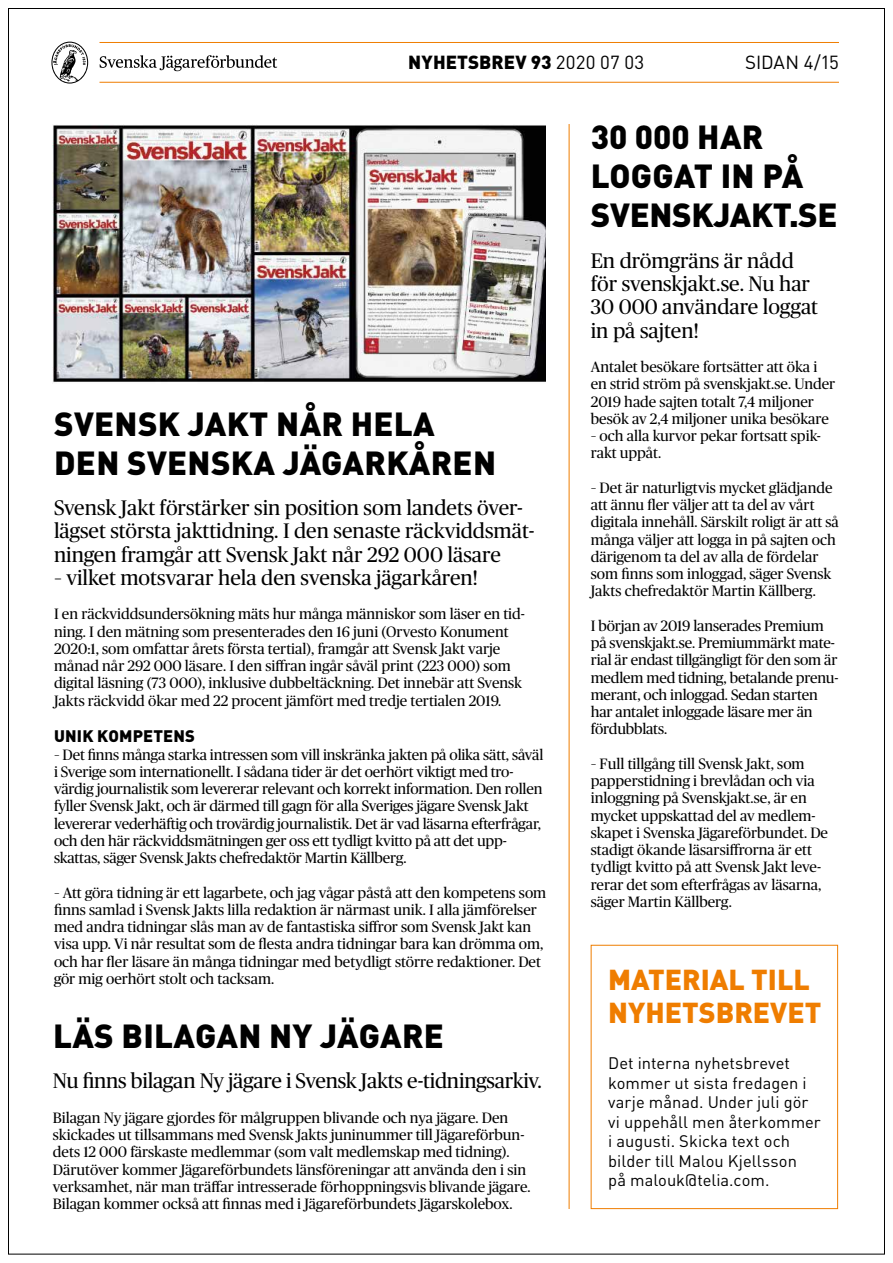
<style>
.page{position:relative;width:893px;height:1263px;background:#fff}
.page>*{position:absolute;margin:0;border:0;box-sizing:border-box;transform-origin:0 0}
.t1{font:900 33px/39px "DINOT";letter-spacing:.01em;color:#000}
.t2{font:900 33px/39px "DINOT";letter-spacing:-.01em;color:#000}
.t3{font:900 28.5px/33px "DINOT";color:#ef7d00}
.t4{font:21px/23.2px "Publico Headline";color:#000}
.t5{font:900 18.75px "DINOT";letter-spacing:.005em;color:#000}
.t6{font:18.75px "DINOT";letter-spacing:-.005em;color:#000}
.t7{font:16.5px/19.5px "DINOT";color:#000}
.t8{font:900 16.5px "DINOT";letter-spacing:.01em;color:#000}
.t9{font:15px/17.2px "Publico Headline";color:#000}
.s1{font-weight:400}
</style>
<div class="page">
<svg style="left:51px;top:42px;width:37px;height:42px"></svg>
<svg style="left:100px;top:55px;width:177px;height:16px"></svg>
<hr style="left:99px;top:42px;width:740px;height:1px;background:#ef7d00">
<hr style="left:99px;top:82px;width:740px;height:1px;background:#ef7d00">
<hr style="left:569px;top:124px;width:1px;height:1085px;background:#ef7d00">
<img style="left:53px;top:124px;width:492px;height:259px">
<div style="left:591px;top:945px;width:247px;height:264px;border:1px solid #ef7d00"></div>
<p class="t5" style="left:408px;top:50px;width:238px">NYHETSBREV 93 <span class="s1">2020 07 03</span></p>
<p class="t6" style="left:745px;top:50px;width:95px">SIDAN 4/15</p>
<h1 class="t1" style="left:54px;top:403px;width:443px">SVENSK JAKT NÅR HELA<br>DEN SVENSKA JÄGARKÅREN</h1>
<h3 class="t4" style="left:54px;top:495px;width:482px">Svensk Jakt förstärker sin position som landets över&shy;lägset största jakttidning. I den senaste räckviddsmät&shy;ningen framgår att Svensk Jakt når 292 000 läsare</h3>
<h3 class="t4" style="left:54px;top:565px;width:426px">– vilket motsvarar hela den svenska jägarkåren!</h3>
<p class="t9" style="left:54px;top:605px;width:472px">I en räckviddsundersökning mäts hur många människor som läser en tid&shy;ning. I den mätning som presenterades den 16 juni (Orvesto Konument 2020:1, som omfattar årets första tertial), framgår att Svensk Jakt varje månad når 292 000 läsare. I den siffran ingår såväl print (223 000) som digital läsning (73 000), inklusive dubbeltäckning. Det innebär att Svensk Jakts räckvidd ökar med 22 procent jämfört med tredje tertialen 2019.</p>
<p class="t8" style="left:54px;top:725px;width:142px">UNIK KOMPETENS</p>
<p class="t9" style="left:54px;top:745px;width:491px">– Det finns många starka intressen som vill inskränka jakten på olika sätt, såväl i Sverige som internationellt. I sådana tider är det oerhört viktigt med tro&shy;värdig journalistik som levererar relevant och korrekt information. Den rollen fyller Svensk Jakt, och är därmed till gagn för alla Sveriges jägare Svensk Jakt levererar vederhäftig och trovärdig journalistik. Det är vad läsarna efterfrågar, och den här räckviddsmätningen ger oss ett tydligt kvitto på att det upp&shy;skattas, säger Svensk Jakts chefredaktör Martin Källberg.</p>
<p class="t9" style="left:54px;top:883px;width:494px">– Att göra tidning är ett lagarbete, och jag vågar påstå att den kompetens som finns samlad i Svensk Jakts lilla redaktion är närmast unik. I alla jämförelser med andra tidningar slås man av de fantastiska siffror som Svensk Jakt kan visa upp. Vi når resultat som de flesta andra tidningar bara kan drömma om, och har fler läsare än många tidningar med betydligt större redaktioner. Det gör mig oerhört stolt och tacksam.</p>
<h1 class="t1" style="left:53px;top:1015px;width:392px">LÄS BILAGAN NY JÄGARE</h1>
<h3 class="t4" style="left:53px;top:1068px;width:490px">Nu finns bilagan Ny jägare i Svensk Jakts e-tidningsarkiv.</h3>
<p class="t9" style="left:53px;top:1108px;width:479px">Bilagan Ny jägare gjordes för målgruppen blivande och nya jägare. Den skickades ut tillsammans med Svensk Jakts juninummer till Jägareförbun&shy;dets 12 000 färskaste medlemmar (som valt medlemskap med tidning).<br>Därutöver kommer Jägareförbundets länsföreningar att använda den i sin verksamhet, när man träffar intresserade förhoppningsvis blivande jägare.<br>Bilagan kommer också att finnas med i Jägareförbundets Jägarskolebox.</p>
<h1 class="t2" style="left:591px;top:116px;width:248px">30 000 HAR<br>LOGGAT IN PÅ<br>SVENSKJAKT.SE</h1>
<h3 class="t4" style="left:591px;top:248px;width:229px">En drömgräns är nådd för svenskjakt.se. Nu har<br>30 000 användare loggat in på sajten!</h3>
<p class="t9" style="left:591px;top:357px;width:246px">Antalet besökare fortsätter att öka i en strid ström på svenskjakt.se. Under 2019 hade sajten totalt 7,4 miljoner besök av 2,4 miljoner unika besökare</p>
<p class="t9" style="left:591px;top:426px;width:232px">– och alla kurvor pekar fortsatt spik&shy;rakt uppåt.</p>
<p class="t9" style="left:591px;top:478px;width:250px">– Det är naturligtvis mycket glädjande att ännu fler väljer att ta del av vårt digitala innehåll. Särskilt roligt är att så många väljer att logga in på sajten och därigenom ta del av alla de fördelar som finns som inloggad, säger Svensk Jakts chefredaktör Martin Källberg.</p>
<p class="t9" style="left:591px;top:616px;width:249px">I början av 2019 lanserades Premium på svenskjakt.se. Premiummärkt mate&shy;rial är endast tillgängligt för den som är medlem med tidning, betalande prenu&shy;merant, och inloggad. Sedan starten har antalet inloggade läsare mer än fördubblats.</p>
<p class="t9" style="left:591px;top:754px;width:239px">– Full tillgång till Svensk Jakt, som papperstidning i brevlådan och via inloggning på Svenskjakt.se, är en mycket uppskattad del av medlem&shy;skapet i Svenska Jägareförbundet. De stadigt ökande läsarsiffrorna är ett tydligt kvitto på att Svensk Jakt leve&shy;rerar det som efterfrågas av läsarna, säger Martin Källberg.</p>
<h2 class="t3" style="left:608px;top:962px;width:215px">MATERIAL TILL<br>NYHETSBREVET</h2>
<p class="t7" style="left:608px;top:1053px;width:214px">Det interna nyhetsbrevet kommer ut sista fredagen i varje månad. Under juli gör vi uppehåll men återkommer i augusti. Skicka text och bilder till Malou Kjellsson<br>på malouk@telia.com.</p>
</div>
